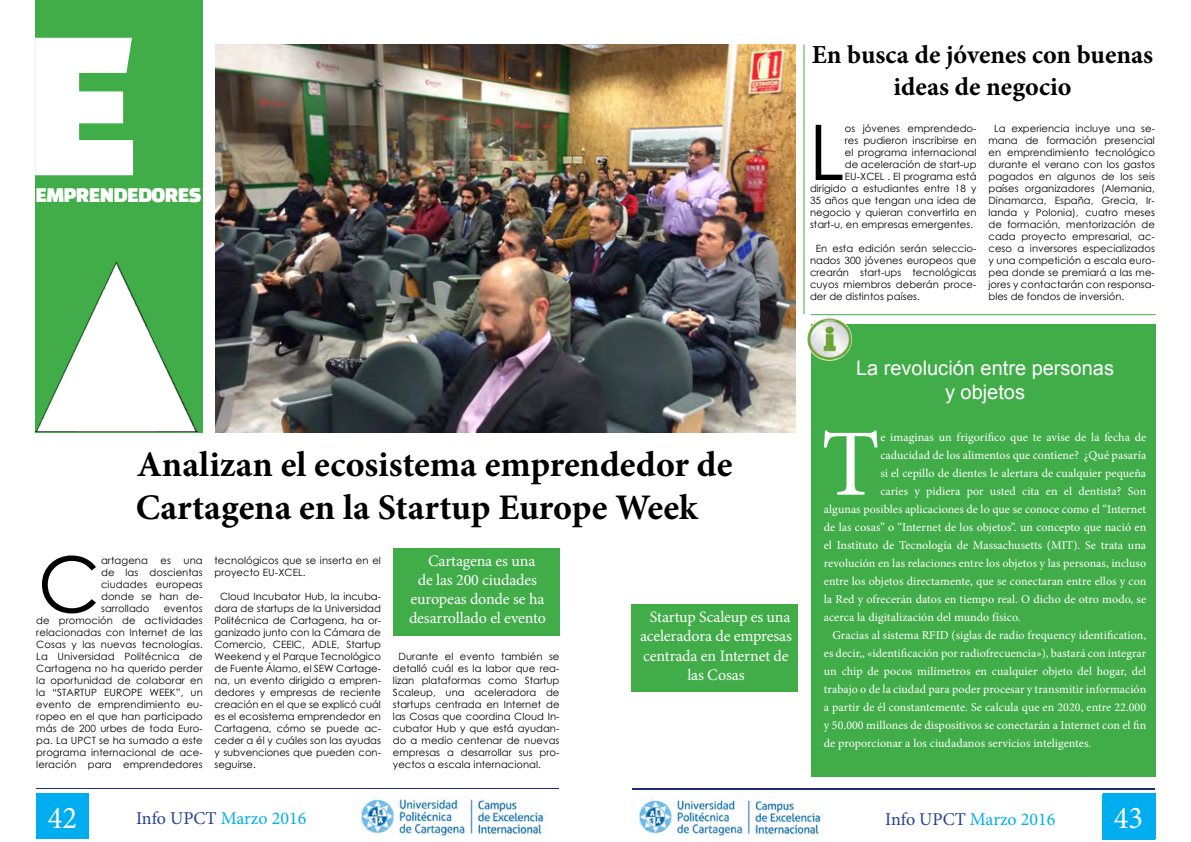
<style>
.page{position:relative;width:1191px;height:842px;background:#fff}
.page>*{position:absolute;margin:0;border:0;box-sizing:border-box;transform-origin:0 0}
.t1{font:220px "Changa One";color:#fff}
.t2{font:95.1px "Minion Pro";color:#fff}
.t3{font:76.8px "Century Gothic";color:#000}
.t4{font:700 36px/43.2px "Minion Pro";color:#000}
.t5{font:31.8px "Minion Pro";color:#fff;scale:.96 1}
.t6{font:700 26px/31.2px "Minion Pro";color:#000;text-align:center}
.t7{font:22px "Changa One";letter-spacing:-.03em;color:#fff}
.t8{font:20px/24px "Arial";color:#fff;text-align:center}
.t9{font:18px "Minion Pro";color:#00aeef}
.t10{font:16px/19.2px "Minion Pro";letter-spacing:-.01em;color:#fff;text-align:center}
.t11{font:12px "Minion Pro";letter-spacing:.005em;color:#fff}
.t12{font:10px/12px "Century Gothic";letter-spacing:.005em;color:#000;text-align:justify}
.s1{color:#25408f}
</style>
<div class="page">
<div style="left:35px;top:0;width:168px;height:432px;background:#41ad49"></div>
<img style="left:35px;top:262px;width:162px;height:170px">
<img style="left:215px;top:45px;width:580px;height:387px">
<div style="left:393px;top:549px;width:166px;height:87px;background:#41ad49"></div>
<div style="left:36px;top:793px;width:53px;height:45px;background:#00aeef"></div>
<hr style="left:37px;top:788px;width:522px;height:1px;background:#1d2b7a">
<hr style="left:632px;top:788px;width:523px;height:1px;background:#1d2b7a">
<img style="left:361px;top:797px;width:185px;height:39px">
<div style="left:1102px;top:794px;width:52px;height:45px;background:#00aeef"></div>
<hr style="left:632px;top:789px;width:522px;height:1px;background:#1d2b7a">
<img style="left:639px;top:798px;width:184px;height:39px">
<div style="left:811px;top:325px;width:344px;height:452px;background:#41ad49"></div>
<img style="left:807px;top:318px;width:45px;height:43px">
<hr style="left:811px;top:314px;width:344px;height:1px;background:#41ad49">
<hr style="left:803px;top:44px;width:1px;height:270px;background:#41ad49">
<div style="left:631px;top:605px;width:167px;height:87px;background:#41ad49"></div>
<h1 class="t1" style="left:24px;top:-19px;width:118px">E</h1>
<h3 class="t7" style="left:35px;top:182px;width:167px">EMPRENDEDORES</h3>
<h3 class="t6" style="left:811px;top:39px;width:343px">En busca de jóvenes con buenas ideas de negocio</h3>
<h3 class="t3" style="left:809px;top:99px;width:37px">L</h3>
<p class="t12" style="left:845px;top:122px;width:133px">os jóvenes emprendedo-</p>
<p class="t12" style="left:988px;top:122px;width:168px;text-indent:6px">La experiencia incluye una se&shy;mana de formación presencial en emprendimiento tecnológico durante el verano con los gastos pagados en algunos de los seis países organizadores (Alemania, Dinamarca, España, Grecia, Ir&shy;landa y Polonia), cuatro meses de formación, mentorización de cada proyecto empresarial, ac&shy;ceso a inversores especializados y una competición a escala euro&shy;pea donde se premiará a las me&shy;jores y contactarán con responsa&shy;bles de fondos de inversión.</p>
<p class="t12" style="left:845px;top:134px;width:133px">res pudieron inscribirse en</p>
<p class="t12" style="left:845px;top:146px;width:133px">el programa internacional</p>
<p class="t12" style="left:845px;top:158px;width:133px">de aceleración de start-up</p>
<p class="t12" style="left:845px;top:170px;width:133px">EU-XCEL . El programa está</p>
<p class="t12" style="left:810px;top:182px;width:168px">dirigido a estudiantes entre 18 y</p>
<p class="t12" style="left:810px;top:194px;width:168px">35 años que tengan una idea de</p>
<p class="t12" style="left:810px;top:206px;width:168px">negocio y quieran convertirla en</p>
<p class="t12" style="left:810px;top:218px;width:165px">start-u, en empresas emergentes.</p>
<p class="t12" style="left:810px;top:242px;width:168px;text-indent:6px">En esta edición serán seleccio&shy;nados 300 jóvenes europeos que crearán start-ups tecnológicas cuyos miembros deberán proce&shy;der de distintos países.</p>
<h3 class="t4" style="left:136px;top:442px;width:598px">Analizan el ecosistema emprendedor de<br>Cartagena en la Startup Europe Week</h3>
<h3 class="t3" style="left:38px;top:531px;width:64px">C</h3>
<p class="t12" style="left:101px;top:554px;width:48px">artagena</p>
<p class="t12" style="left:160px;top:554px;width:12px">es</p>
<p class="t12" style="left:101px;top:554px;width:103px;text-indent:82px">una de las doscientas ciudades europeas donde se han de&shy;sarrollado</p>
<p class="t12" style="left:36px;top:602px;width:168px;text-indent:127px">eventos de promoción de actividades relacionadas con Internet de las Cosas y las nuevas tecnologías.<br>La Universidad Politécnica de Cartagena no ha querido perder la oportunidad de colaborar en la “STARTUP EUROPE WEEK”, un evento de emprendimiento eu&shy;ropeo en el que han participado más de 200 urbes de toda Euro&shy;pa. La UPCT se ha sumado a este programa internacional de ace&shy;leración para emprendedores</p>
<p class="t12" style="left:214px;top:554px;width:168px">tecnológicos que se inserta en el proyecto EU-XCEL.</p>
<p class="t12" style="left:214px;top:590px;width:168px;text-indent:6px">Cloud Incubator Hub, la incuba&shy;dora de startups de la Universidad Politécnica de Cartagena, ha or&shy;ganizado junto con la Cámara de Comercio, CEEIC, ADLE, Startup Weekend y el Parque Tecnológico de Fuente Álamo, el SEW Cartage&shy;na, un evento dirigido a empren&shy;dedores y empresas de reciente creación en el que se explicó cuál es el ecosistema emprendedor en Cartagena, cómo se puede ac&shy;ceder a él y cuáles son las ayudas y subvenciones que pueden con&shy;seguirse.</p>
<h3 class="t10" style="left:409px;top:551px;width:138px">Cartagena es una<br>de las 200 ciudades europeas donde se ha desarrollado el evento</h3>
<p class="t12" style="left:393px;top:650px;width:168px;text-indent:6px">Durante el evento también se detalló cuál es la labor que rea&shy;lizan plataformas como Startup Scaleup, una aceleradora de startups centrada en Internet de las Cosas que coordina Cloud In&shy;cubator Hub y que está ayudan&shy;do a medio centenar de nuevas empresas a desarrollar sus pro&shy;yectos a escala internacional.</p>
<h3 class="t10" style="left:640px;top:607px;width:153px">Startup Scaleup es una aceleradora de empresas centrada en Internet de las Cosas</h3>
<h3 class="t8" style="left:856px;top:357px;width:259px">La revolución entre personas y objetos</h3>
<h2 class="t2" style="left:821px;top:401px;width:60px">T</h2>
<p class="t11" style="left:880px;top:429px;width:267px">e imaginas un frigorífico que te avise de la fecha de</p>
<p class="t11" style="left:880px;top:447px;width:267px">caducidad de los alimentos que contiene? ¿Qué pasaría</p>
<p class="t11" style="left:880px;top:465px;width:267px">si el cepillo de dientes le alertara de cualquier pequeña</p>
<p class="t11" style="left:880px;top:483px;width:267px">caries y pidiera por usted cita en el dentista? Son</p>
<p class="t11" style="left:824px;top:501px;width:324px">algunas posibles aplicaciones de lo que se conoce como el “Internet</p>
<p class="t11" style="left:824px;top:519px;width:324px">de las cosas” o “Internet de los objetos”. un concepto que nació en</p>
<p class="t11" style="left:824px;top:537px;width:324px">el Instituto de Tecnología de Massachusetts (MIT). Se trata una</p>
<p class="t11" style="left:824px;top:555px;width:324px">revolución en las relaciones entre los objetos y las personas, incluso</p>
<p class="t11" style="left:824px;top:573px;width:324px">entre los objetos directamente, que se conectaran entre ellos y con</p>
<p class="t11" style="left:824px;top:591px;width:324px">la Red y ofrecerán datos en tiempo real. O dicho de otro modo, se</p>
<p class="t11" style="left:824px;top:609px;width:198px">acerca la digitalización del mundo físico.</p>
<p class="t11" style="left:832px;top:627px;width:315px">Gracias al sistema RFID (siglas de radio frequency identification,</p>
<p class="t11" style="left:824px;top:645px;width:324px">es decir,, «identificación por radiofrecuencia»), bastará con integrar</p>
<p class="t11" style="left:824px;top:663px;width:324px">un chip de pocos milímetros en cualquier objeto del hogar, del</p>
<p class="t11" style="left:824px;top:681px;width:324px">trabajo o de la ciudad para poder procesar y transmitir información</p>
<p class="t11" style="left:824px;top:699px;width:324px">a partir de él constantemente. Se calcula que en 2020, entre 22.000</p>
<p class="t11" style="left:824px;top:717px;width:324px">y 50.000 millones de dispositivos se conectarán a Internet con el fin</p>
<p class="t11" style="left:824px;top:735px;width:269px">de proporcionar a los ciudadanos servicios inteligentes.</p>
<h3 class="t5" style="left:48px;top:797px;width:32px">42</h3>
<h3 class="t5" style="left:1121px;top:797px;width:17px">3</h3>
<h3 class="t9" style="left:136px;top:806px;width:172px"><span class="s1">Info UPCT</span> Marzo 2016</h3>
<h3 class="t9" style="left:885px;top:807px;width:172px"><span class="s1">Info UPCT</span> Marzo 2016</h3>
<h3 class="t5" style="left:1113px;top:797px;width:32px">43</h3>
</div>
